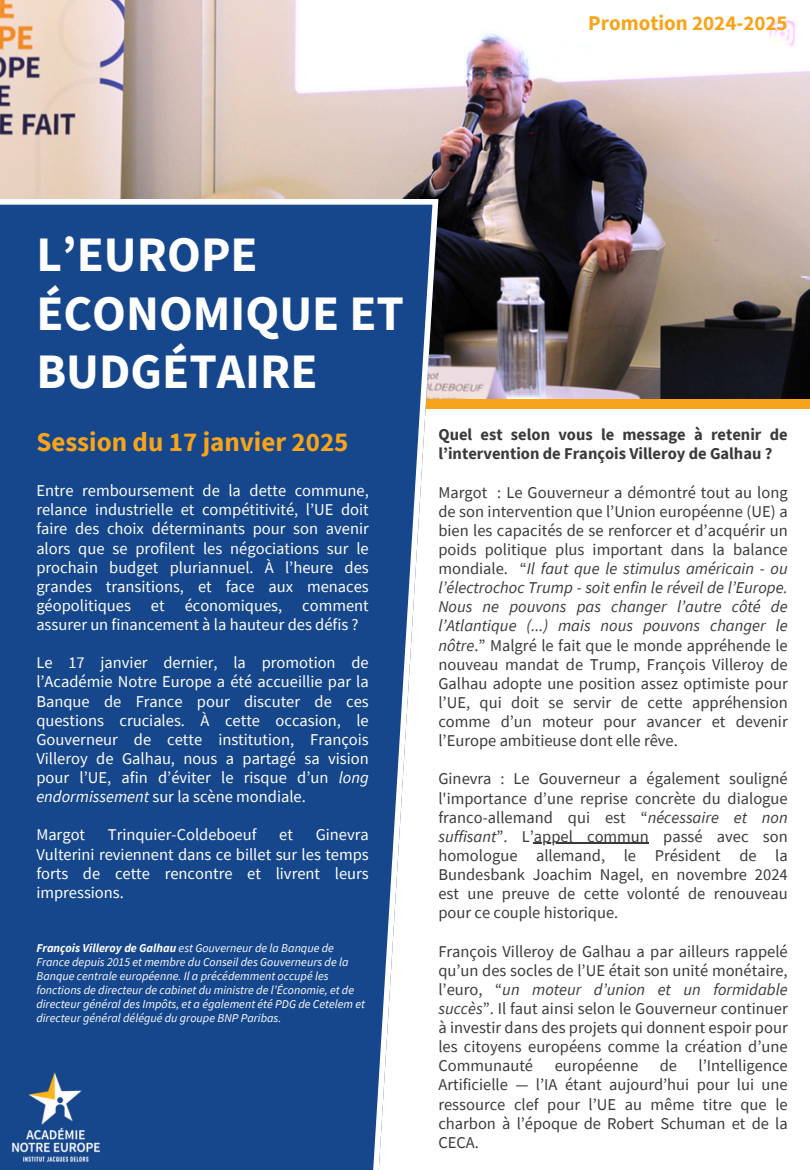
<style>
.page{position:relative;width:810px;height:1170px;background:#fff}
.page>*{position:absolute;margin:0;border:0;box-sizing:border-box;transform-origin:0 0}
.t1{font:700 49.5px/58.5px "Source Sans Pro";color:#fff}
.t2{font:700 27px "Source Sans Pro";color:#f7a41a}
.t3{font:700 21px "Source Sans Pro";color:#f7a41a}
.t4{font:16.5px/19.2px "Source Sans Pro";color:#3a3a3a;text-align:justify}
.t5{font:16.5px/19.2px "Source Sans Pro";color:#fff;text-align:justify}
.t6{font:700 16.5px/19.2px "Source Sans Pro";color:#3a3a3a}
.t7{font:italic 12px/14px "Source Sans Pro";color:#fff}
.s1{font-style:italic}
.s2{font-weight:700}
</style>
<div class="page">
<img style="left:0;top:0;width:810px;height:398px">
<svg style="left:0;top:199px;width:438px;height:971px;background:#2a5695"></svg>
<img style="left:3px;top:1063px;width:106px;height:107px">
<hr style="left:534px;top:843px;width:115px;height:1px;background:#3a3a3a">
<h1 class="t3" style="left:588px;top:10px;width:201px">Promotion 2024-2025</h1>
<p class="t1" style="left:36px;top:224px;width:369px">L’EUROPE<br>ÉCONOMIQUE ET<br>BUDGÉTAIRE</p>
<h3 class="t2" style="left:36px;top:425px;width:314px">Session du 17 janvier 2025</h3>
<h2 class="t5" style="left:36px;top:481px;width:334px">Entre remboursement de la dette commune, relance industrielle et compétitivité, l’UE doit faire des choix déterminants pour son avenir alors que se profilent les négociations sur le prochain budget pluriannuel. À l’heure des grandes transitions, et face aux menaces géopolitiques et économiques, comment assurer un financement à la hauteur des défis ?</h2>
<h5 class="t5" style="left:36px;top:653px;width:334px">Le 17 janvier dernier, la promotion de l’Académie Notre Europe a été accueillie par la Banque de France pour discuter de ces questions cruciales. À cette occasion, le Gouverneur de cette institution, François Villeroy de Galhau, nous a partagé sa vision pour l’UE, afin d’éviter le risque d’un <span class="s1">long endormissement</span> sur la scène mondiale.</h5>
<h5 class="t5" style="left:36px;top:825px;width:50px">Margot</h5>
<h5 class="t5" style="left:108px;top:825px;width:150px">Trinquier-Coldeboeuf</h5>
<h5 class="t5" style="left:279px;top:825px;width:15px">et</h5>
<h5 class="t5" style="left:36px;top:825px;width:334px;text-indent:279px">Ginevra Vulterini reviennent dans ce billet sur les temps forts de cette rencontre et livrent leurs impressions.</h5>
<h5 class="t7" style="left:36px;top:940px;width:330px"><span class="s2">François Villeroy de Galhau</span> est Gouverneur de la Banque de France depuis 2015 et membre du Conseil des Gouverneurs de la Banque centrale européenne. Il a précédemment occupé les fonctions de directeur de cabinet du ministre de l’Économie, et de directeur général des Impôts, et a également été PDG de Cetelem et directeur général délégué du groupe BNP Paribas.</h5>
<p class="t6" style="left:438px;top:425px;width:351px">Quel est selon vous le message à retenir de l’intervention de François Villeroy de Galhau ?</p>
<p class="t4" style="left:438px;top:482px;width:351px">Margot : Le Gouverneur a démontré tout au long de son intervention que l’Union européenne (UE) a bien les capacités de se renforcer et d’acquérir un poids politique plus important dans la balance mondiale. “<span class="s1">Il faut que le stimulus américain - ou l’électrochoc Trump - soit enfin le réveil de l’Europe.<br>Nous ne pouvons pas changer l’autre côté de l’Atlantique (...) mais nous pouvons changer le nôtre</span>.” Malgré le fait que le monde appréhende le nouveau mandat de Trump, François Villeroy de Galhau adopte une position assez optimiste pour l’UE, qui doit se servir de cette appréhension comme d’un moteur pour avancer et devenir l’Europe ambitieuse dont elle rêve.</p>
<h4 class="t4" style="left:438px;top:769px;width:351px">Ginevra : Le Gouverneur a également souligné l'importance d’une reprise concrète du dialogue franco-allemand qui est “<span class="s1">nécessaire et non suffisant</span>”. L’appel commun passé avec son</h4>
<h5 class="t4" style="left:438px;top:845px;width:351px">homologue allemand, le Président de la Bundesbank Joachim Nagel, en novembre 2024 est une preuve de cette volonté de renouveau pour ce couple historique.</h5>
<h5 class="t4" style="left:438px;top:941px;width:351px">François Villeroy de Galhau a par ailleurs rappelé qu’un des socles de l’UE était son unité monétaire, l’euro, “<span class="s1">un moteur d’union et un formidable succès</span>”. Il faut ainsi selon le Gouverneur continuer</h5>
<h5 class="t4" style="left:438px;top:1018px;width:351px">à investir dans des projets qui donnent espoir pour les citoyens européens comme la création d’une Communauté</h5>
<h5 class="t4" style="left:555px;top:1056px;width:85px">européenne</h5>
<h5 class="t4" style="left:660px;top:1056px;width:19px">de</h5>
<h5 class="t4" style="left:438px;top:1056px;width:351px;text-indent:260px">l’Intelligence Artificielle — l’IA étant aujourd’hui pour lui une ressource clef pour l’UE au même titre que le charbon à l’époque de Robert Schuman et de la CECA.</h5>
</div>
